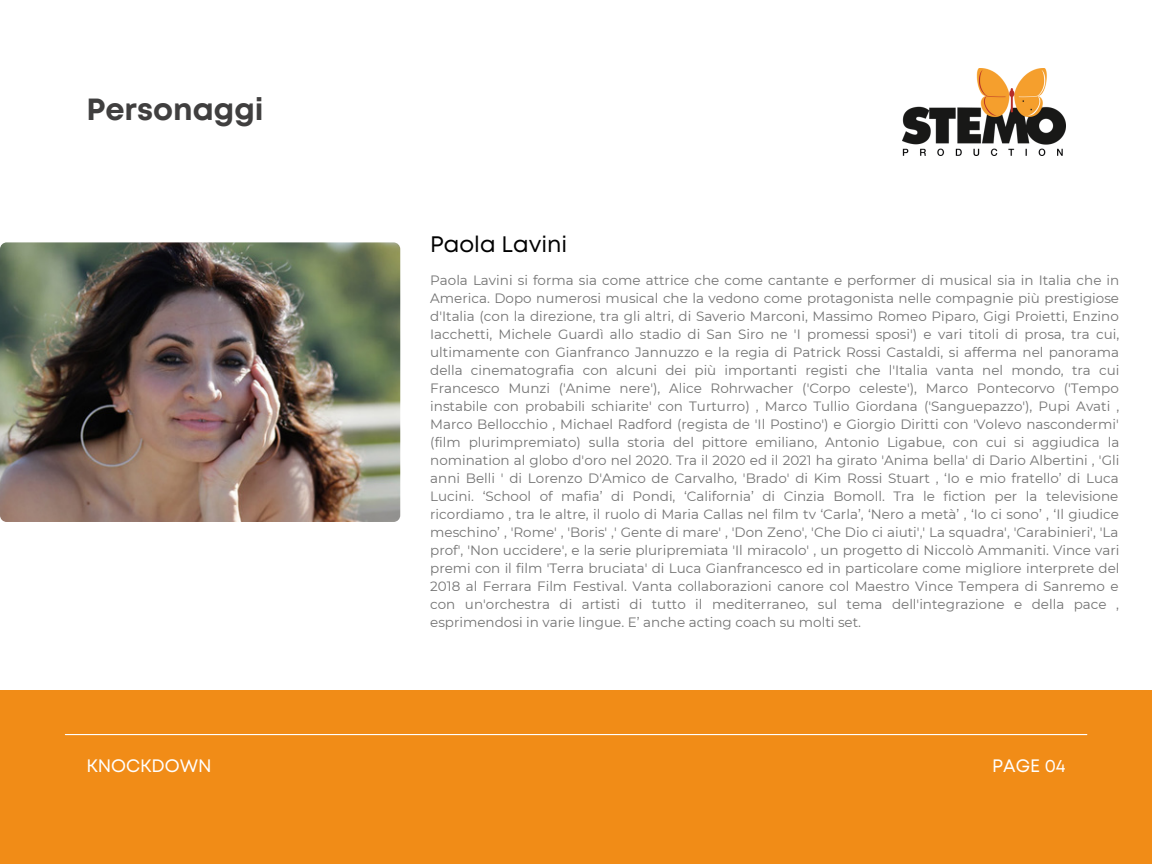
<style>
.page{position:relative;width:1152px;height:864px;background:#fff}
.page>*{position:absolute;margin:0;border:0;box-sizing:border-box;transform-origin:0 0}
.t1{font:700 30.6px "Mont";color:#403f3f}
.t2{font:22.35px "Mont";color:#000}
.t3{font:18px "Mont";color:#fff}
.t4{font:13.5px/18px "Montserrat";color:#737373;text-align:justify}
</style>
<div class="page">
<div style="left:0;top:690px;width:1152px;height:174px;background:#f18c17"></div>
<img style="left:0;top:242px;width:400px;height:280px;border-radius:7px">
<hr style="left:65px;top:734px;width:1022px;height:1px;background:#fff">
<img style="left:902px;top:69px;width:163px;height:87px">
<p class="t1" style="left:86px;top:98px;width:179px">Personaggi</p>
<p class="t2" style="left:430px;top:236px;width:139px">Paola Lavini</p>
<p class="t4" style="left:430px;top:271px;width:691px">Paola Lavini si forma sia come attrice che come cantante e performer di musical sia in Italia che in America. Dopo numerosi musical che la vedono come protagonista nelle compagnie più prestigiose d'Italia (con la direzione, tra gli altri, di Saverio Marconi, Massimo Romeo Piparo, Gigi Proietti, Enzino Iacchetti, Michele Guardì allo stadio di San Siro ne 'I promessi sposi') e vari titoli di prosa, tra cui, ultimamente con Gianfranco Jannuzzo e la regia di Patrick Rossi Castaldi, si afferma nel panorama della cinematografia con alcuni dei più importanti registi che l'Italia vanta nel mondo, tra cui Francesco Munzi ('Anime nere'), Alice Rohrwacher ('Corpo celeste'), Marco Pontecorvo ('Tempo instabile con probabili schiarite' con Turturro) , Marco Tullio Giordana ('Sanguepazzo'), Pupi Avati , Marco Bellocchio , Michael Radford (regista de 'Il Postino') e Giorgio Diritti con 'Volevo nascondermi' (film plurimpremiato) sulla storia del pittore emiliano, Antonio Ligabue, con cui si aggiudica la nomination al globo d'oro nel 2020. Tra il 2020 ed il 2021 ha girato 'Anima bella' di Dario Albertini , 'Gli anni Belli ' di Lorenzo D'Amico de Carvalho, 'Brado' di Kim Rossi Stuart , ‘Io e mio fratello’ di Luca Lucini. ‘School of mafia’ di Pondi, ‘California’ di Cinzia Bomoll. Tra le fiction per la televisione ricordiamo , tra le altre, il ruolo di Maria Callas nel film tv ‘Carla’, ‘Nero a metà’ , ‘Io ci sono’ , ‘Il giudice meschino’ , 'Rome' , 'Boris' ,' Gente di mare' , 'Don Zeno', 'Che Dio ci aiuti',' La squadra', 'Carabinieri', 'La prof', 'Non uccidere', e la serie pluripremiata 'Il miracolo' , un progetto di Niccolò Ammaniti. Vince vari premi con il film 'Terra bruciata' di Luca Gianfrancesco ed in particolare come migliore interprete del 2018 al Ferrara Film Festival. Vanta collaborazioni canore col Maestro Vince Tempera di Sanremo e con un'orchestra di artisti di tutto il mediterraneo, sul tema dell'integrazione e della pace , esprimendosi in varie lingue. E’ anche acting coach su molti set.</p>
<p class="t3" style="left:86px;top:759px;width:127px">KNOCKDOWN</p>
<p class="t3" style="left:992px;top:759px;width:75px">PAGE 04</p>
</div>
